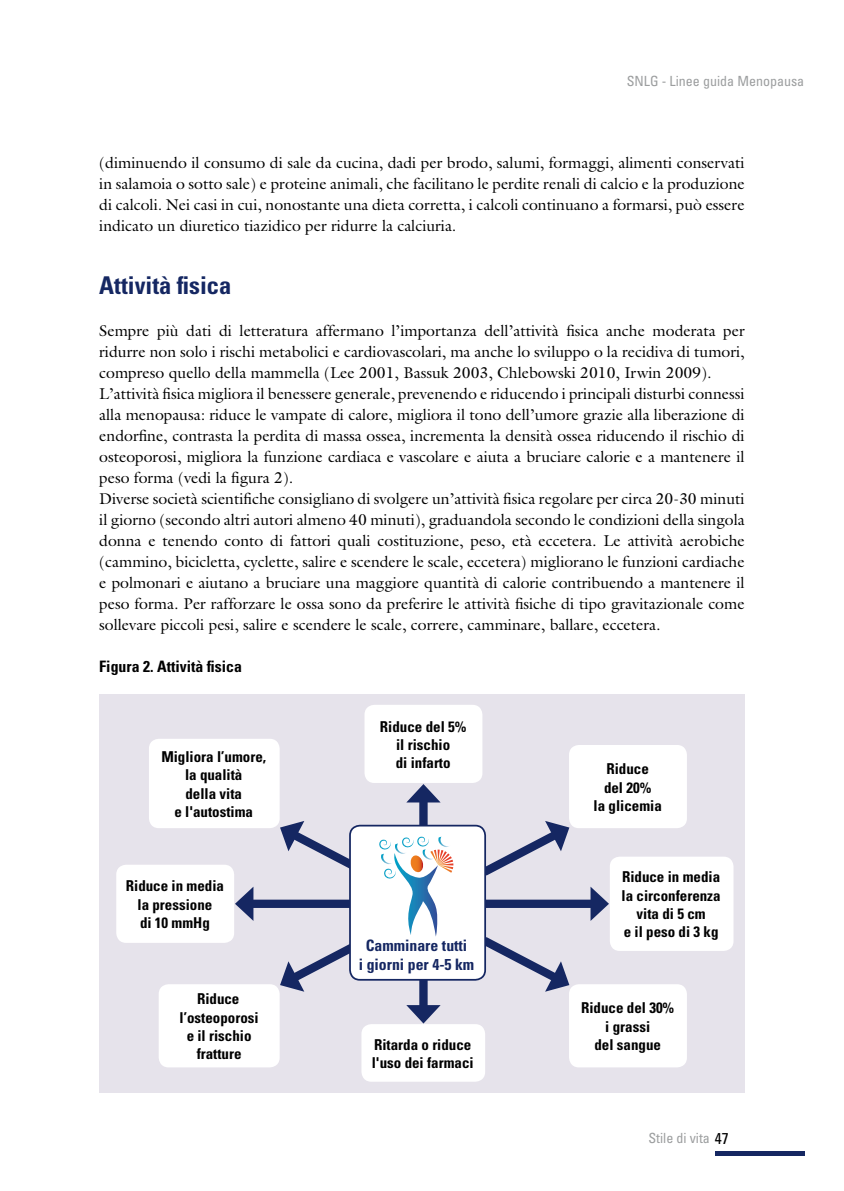
<style>
.page{position:relative;width:844px;height:1191px;background:#fff}
.page>*{position:absolute;margin:0;border:0;box-sizing:border-box;transform-origin:0 0}
.t1{font:700 condensed 24.5px "Univers";color:#152762}
.t2{font:15.75px/21px "Galliard";color:#000;text-align:justify}
.t3{font:700 condensed 15.75px/18.9px "Univers";color:#152762;text-align:center}
.t4{font:700 condensed 15.75px "Univers";color:#000}
.t5{font:700 condensed 15.05px/18.2px "Univers";color:#000;text-align:center}
.t6{font:condensed 14px "Univers";color:#9c9e9f}
.s1{font-size:15.75px;color:#000}
</style>
<div class="page">
<div style="left:714px;top:1151px;width:90px;height:5px;background:#152762"></div>
<div style="left:99px;top:694px;width:645px;height:398px;background:#e6e3eb"></div>
<div style="left:419px;top:795px;width:8px;height:217px;background:#152762"></div>
<svg style="left:407px;top:784px;width:33px;height:18px"></svg>
<svg style="left:406px;top:1005px;width:34px;height:18px"></svg>
<div style="left:364px;top:705px;width:118px;height:78px;background:#fff;border-radius:10px"></div>
<div style="left:361px;top:1024px;width:124px;height:57px;background:#fff;border-radius:10px"></div>
<div style="left:569px;top:745px;width:117px;height:83px;background:#fff;border-radius:10px"></div>
<div style="left:609px;top:856px;width:124px;height:95px;background:#fff;border-radius:10px"></div>
<div style="left:569px;top:984px;width:117px;height:83px;background:#fff;border-radius:10px"></div>
<div style="left:149px;top:739px;width:130px;height:89px;background:#fff;border-radius:10px"></div>
<div style="left:116px;top:864px;width:118px;height:79px;background:#fff;border-radius:10px"></div>
<div style="left:159px;top:984px;width:120px;height:83px;background:#fff;border-radius:10px"></div>
<div style="left:246px;top:899px;width:351px;height:9px;background:#152762"></div>
<svg style="left:235px;top:887px;width:18px;height:34px"></svg>
<svg style="left:590px;top:886px;width:18px;height:35px"></svg>
<svg style="left:482px;top:821px;width:88px;height:55px"></svg>
<svg style="left:473px;top:937px;width:97px;height:54px"></svg>
<div style="left:350px;top:825px;width:135px;height:154px;background:#fff;border-radius:10px"></div>
<svg style="left:279px;top:821px;width:174px;height:170px"></svg>
<div style="left:349px;top:824px;width:137px;height:156px;border:2px solid #152762;border-radius:10px"></div>
<p class="t6" style="left:626px;top:72px;width:179px">SNLG - Linee guida Menopausa</p>
<p class="t2" style="left:99px;top:152px;width:646px">(diminuendo il consumo di sale da cucina, dadi per brodo, salumi, formaggi, alimenti conservati in salamoia o sotto sale) e proteine animali, che facilitano le perdite renali di calcio e la produzione di calcoli. Nei casi in cui, nonostante una dieta corretta, i calcoli continuano a formarsi, può essere indicato un diuretico tiazidico per ridurre la calciuria.</p>
<h1 class="t1" style="left:99px;top:270px;width:134px">Attività fisica</h1>
<p class="t2" style="left:99px;top:320px;width:646px;text-align:left">Sempre più dati di letteratura affermano l’importanza dell’attività fisica anche moderata per ridurre non solo i rischi metabolici e cardiovascolari, ma anche lo sviluppo o la recidiva di tumori, compreso quello della mammella (Lee 2001, Bassuk 2003, Chlebowski 2010, Irwin 2009).<br>L’attività fisica migliora il benessere generale, prevenendo e riducendo i principali disturbi connessi alla menopausa: riduce le vampate di calore, migliora il tono dell’umore grazie alla liberazione di endorfine, contrasta la perdita di massa ossea, incrementa la densità ossea riducendo il rischio di osteoporosi, migliora la funzione cardiaca e vascolare e aiuta a bruciare calorie e a mantenere il peso forma (vedi la figura 2).<br>Diverse società scientifiche consigliano di svolgere un’attività fisica regolare per circa 20-30 minuti il giorno (secondo altri autori almeno 40 minuti), graduandola secondo le condizioni della singola donna e tenendo conto di fattori quali costituzione, peso, età eccetera. Le attività aerobiche (cammino, bicicletta, cyclette, salire e scendere le scale, eccetera) migliorano le funzioni cardiache e polmonari e aiutano a bruciare una maggiore quantità di calorie contribuendo a mantenere il peso forma. Per rafforzare le ossa sono da preferire le attività fisiche di tipo gravitazionale come sollevare piccoli pesi, salire e scendere le scale, correre, camminare, ballare, eccetera.</p>
<p class="t4" style="left:99px;top:657px;width:144px">Figura 2. Attività fisica</p>
<p class="t5" style="left:161px;top:747px;width:106px">Migliora l’umore, la qualità<br>della vita<br>e l'autostima</p>
<p class="t5" style="left:126px;top:877px;width:100px">Riduce in media la pressione<br>di 10 mmHg</p>
<p class="t5" style="left:179px;top:989px;width:80px">Riduce l’osteoporosi e il rischio fratture</p>
<p class="t5" style="left:380px;top:717px;width:88px">Riduce del 5% il rischio<br>di infarto</p>
<p class="t3" style="left:358px;top:935px;width:117px">Camminare tutti<br>i giorni per 4-5 km</p>
<p class="t5" style="left:372px;top:1035px;width:103px;text-align:left">Ritarda o riduce l'uso dei farmaci</p>
<p class="t5" style="left:593px;top:759px;width:70px">Riduce<br>del 20%<br>la glicemia</p>
<p class="t5" style="left:621px;top:867px;width:100px">Riduce in media la circonferenza vita di 5 cm<br>e il peso di 3 kg</p>
<p class="t5" style="left:581px;top:999px;width:95px">Riduce del 30% i grassi<br>del sangue</p>
<p class="t6" style="left:648px;top:1128px;width:82px">Stile di vita <span class="s1">47</span></p>
</div>
